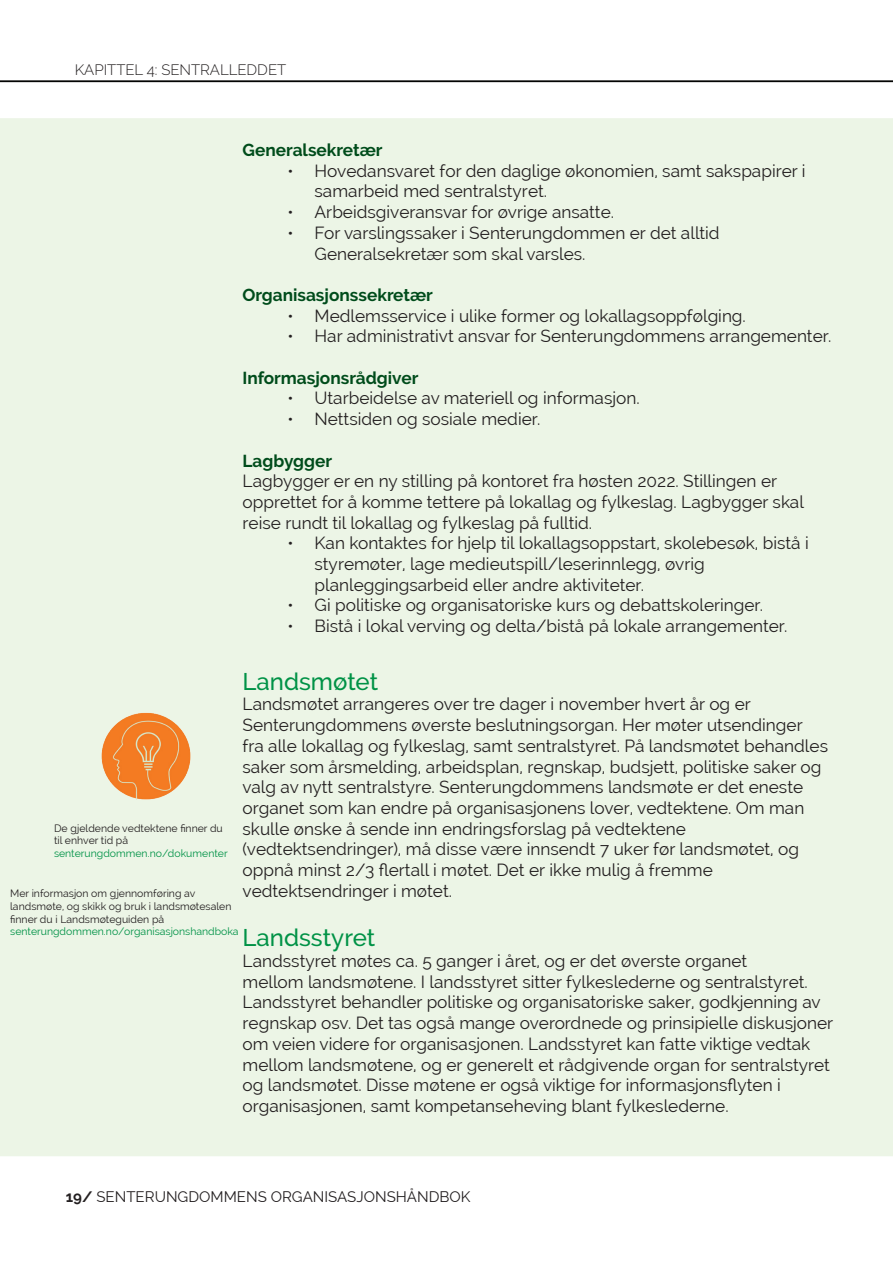
<style>
.page{position:relative;width:893px;height:1263px;background:#fff}
.page>*{position:absolute;margin:0;border:0;box-sizing:border-box;transform-origin:0 0}
.t1{font:500 24px "Raleway";color:#009246}
.t2{font:17.25px/20.7px "Raleway";color:#231f20}
.t3{font:700 17.25px "Raleway";color:#004c1b}
.t4{font:15px "Raleway";color:#231f20}
.t5{font:300 15px "Raleway";color:#231f20}
.t6{font:10.5px/12.6px "Raleway";color:#231f20}
.t7{font:10.5px "Raleway";color:#009246}
.s1{font-weight:700}
</style>
<div class="page">
<div style="left:0;top:80px;width:893px;height:1076px;background:#ecf5e6"></div>
<img style="left:91px;top:697px;width:110px;height:118px">
<p class="t5" style="left:75px;top:61px;width:213px">KAPITTEL 4: SENTRALLEDDET</p>
<p class="t3" style="left:243px;top:140px;width:142px">Generalsekretær</p>
<p class="t2" style="left:315px;top:160px;width:493px;text-indent:-27px">• Hovedansvaret for den daglige økonomien, samt sakspapirer i samarbeid med sentralstyret.</p>
<p class="t2" style="left:288px;top:202px;width:328px">• Arbeidsgiveransvar for øvrige ansatte.</p>
<p class="t2" style="left:315px;top:222px;width:407px;text-indent:-27px">• For varslingssaker i Senterungdommen er det alltid<br>Generalsekretær som skal varsles.</p>
<p class="t3" style="left:243px;top:285px;width:192px">Organisasjonssekretær</p>
<p class="t2" style="left:288px;top:305px;width:460px">• Medlemsservice i ulike former og lokallagsoppfølging.</p>
<p class="t2" style="left:288px;top:326px;width:545px">• Har administrativt ansvar for Senterungdommens arrangementer.</p>
<p class="t3" style="left:243px;top:368px;width:177px">Informasjonsrådgiver</p>
<p class="t2" style="left:288px;top:388px;width:354px">• Utarbeidelse av materiell og informasjon.</p>
<p class="t2" style="left:288px;top:409px;width:254px">• Nettsiden og sosiale medier.</p>
<p class="t3" style="left:243px;top:451px;width:91px">Lagbygger</p>
<p class="t2" style="left:243px;top:471px;width:563px">Lagbygger er en ny stilling på kontoret fra høsten 2022. Stillingen er opprettet for å komme tettere på lokallag og fylkeslag. Lagbygger skal reise rundt til lokallag og fylkeslag på fulltid.</p>
<p class="t2" style="left:315px;top:533px;width:496px;text-indent:-27px">• Kan kontaktes for hjelp til lokallagsoppstart, skolebesøk, bistå i styremøter, lage medieutspill/leserinnlegg, øvrig planleggingsarbeid eller andre aktiviteter.</p>
<p class="t2" style="left:288px;top:595px;width:477px">• Gi politiske og organisatoriske kurs og debattskoleringer.</p>
<p class="t2" style="left:288px;top:616px;width:501px">• Bistå i lokal verving og delta/bistå på lokale arrangementer.</p>
<h1 class="t1" style="left:243px;top:667px;width:137px">Landsmøtet</h1>
<p class="t2" style="left:243px;top:694px;width:587px">Landsmøtet arrangeres over tre dager i november hvert år og er Senterungdommens øverste beslutningsorgan. Her møter utsendinger fra alle lokallag og fylkeslag, samt sentralstyret. På landsmøtet behandles saker som årsmelding, arbeidsplan, regnskap, budsjett, politiske saker og valg av nytt sentralstyre. Senterungdommens landsmøte er det eneste organet som kan endre på organisasjonens lover, vedtektene. Om man skulle ønske å sende inn endringsforslag på vedtektene (vedtektsendringer), må disse være innsendt 7 uker før landsmøtet, og oppnå minst 2/3 flertall i møtet. Det er ikke mulig å fremme vedtektsendringer i møtet.</p>
<h1 class="t1" style="left:243px;top:924px;width:134px">Landsstyret</h1>
<p class="t2" style="left:243px;top:950px;width:592px">Landsstyret møtes ca. 5 ganger i året, og er det øverste organet<br>mellom landsmøtene. I landsstyret sitter fylkeslederne og sentralstyret.<br>Landsstyret behandler politiske og organisatoriske saker, godkjenning av regnskap osv. Det tas også mange overordnede og prinsipielle diskusjoner om veien videre for organisasjonen. Landsstyret kan fatte viktige vedtak mellom landsmøtene, og er generelt et rådgivende organ for sentralstyret og landsmøtet. Disse møtene er også viktige for informasjonsflyten i organisasjonen, samt kompetanseheving blant fylkeslederne.</p>
<p class="t6" style="left:54px;top:822px;width:170px">De gjeldende vedtektene finner du til enhver tid på</p>
<p class="t7" style="left:54px;top:847px;width:175px">senterungdommen.no/dokumenter</p>
<p class="t6" style="left:10px;top:887px;width:223px">Mer informasjon om gjennomføring av landsmøte, og skikk og bruk i landsmøtesalen finner du i Landsmøteguiden på</p>
<p class="t7" style="left:10px;top:925px;width:230px">senterungdommen.no/organisasjonshandboka</p>
<p class="t4" style="left:66px;top:1187px;width:406px"><span class="s1">19/</span> SENTERUNGDOMMENS ORGANISASJONSHÅNDBOK</p>
</div>
